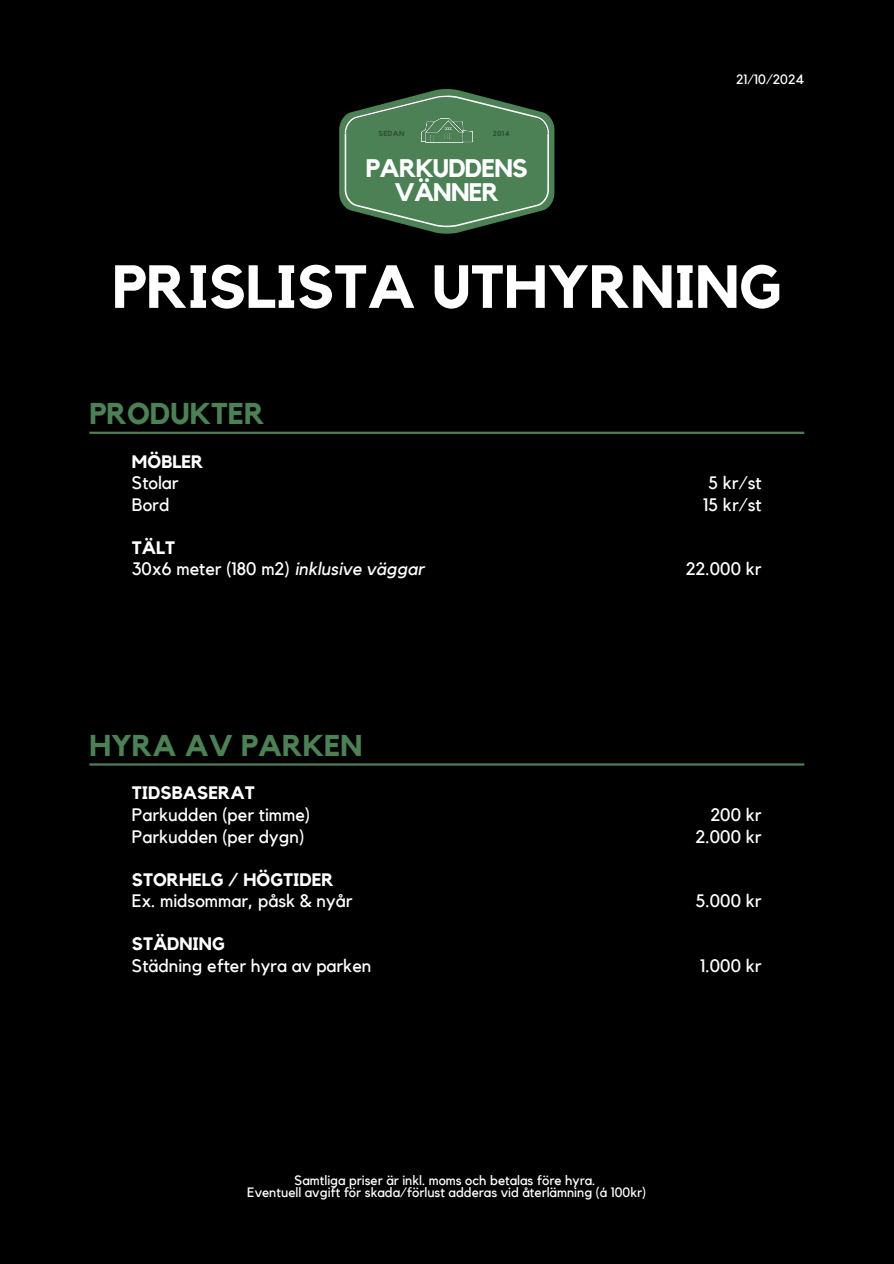
<style>
.page{position:relative;width:894px;height:1264px;background:#fff}
.page>*{position:absolute;margin:0;border:0;box-sizing:border-box;transform-origin:0 0}
.t1{font:700 60px "Kollektif";color:#fff}
.t2{font:700 30px "Kollektif";color:#4c8055}
.t3{font:700 25.35px/24.3px "Kollektif";letter-spacing:-.03em;color:#fff;text-align:center}
.t4{font:18px "Kollektif";color:#fff}
.t5{font:700 18px "Kollektif";color:#fff}
.t6{font:13.5px/12.3px "Kollektif";color:#fff;text-align:center}
.t7{font:700 7.35px "Kollektif";letter-spacing:.04em;color:#305136}
.s1{font-style:italic}
</style>
<div class="page">
<div style="left:0;top:0;width:893px;height:1263px;background:#000"></div>
<hr style="left:89px;top:431px;width:715px;height:3px;background:#4c8055">
<hr style="left:89px;top:763px;width:715px;height:2px;background:#4c8055">
<svg style="left:339px;top:89px;width:215px;height:145px"></svg>
<img style="left:421px;top:119px;width:51px;height:24px">
<h4 class="t7" style="left:378px;top:130px;width:27px">SEDAN</h4>
<p class="t7" style="left:492px;top:130px;width:19px">2014</p>
<h3 class="t3" style="left:366px;top:157px;width:163px">PARKUDDENS<br>VÄNNER</h3>
<h5 class="t6" style="left:735px;top:74px;width:70px">21/10/2024</h5>
<p class="t1" style="left:112px;top:259px;width:670px">PRISLISTA UTHYRNING</p>
<p class="t2" style="left:89px;top:400px;width:177px">PRODUKTER</p>
<h3 class="t5" style="left:132px;top:453px;width:73px">MÖBLER</h3>
<h1 class="t4" style="left:132px;top:474px;width:48px">Stolar</h1>
<h2 class="t4" style="left:132px;top:496px;width:39px">Bord</h2>
<h4 class="t5" style="left:132px;top:539px;width:45px">TÄLT</h4>
<h4 class="t4" style="left:132px;top:560px;width:294px">30x6 meter (180 m2) <span class="s1">inklusive väggar</span></h4>
<p class="t2" style="left:89px;top:731px;width:274px">HYRA AV PARKEN</p>
<h4 class="t5" style="left:132px;top:785px;width:124px">TIDSBASERAT</h4>
<h4 class="t4" style="left:132px;top:806px;width:180px">Parkudden (per timme)</h4>
<h4 class="t4" style="left:708px;top:474px;width:55px">5 kr/st</h4>
<h2 class="t4" style="left:703px;top:496px;width:60px">15 kr/st</h2>
<h3 class="t4" style="left:685px;top:560px;width:77px">22.000 kr</h3>
<h4 class="t4" style="left:710px;top:806px;width:53px">200 kr</h4>
<h4 class="t4" style="left:132px;top:828px;width:174px">Parkudden (per dygn)</h4>
<h3 class="t4" style="left:695px;top:828px;width:68px">2.000 kr</h3>
<h4 class="t5" style="left:132px;top:871px;width:203px">STORHELG / HÖGTIDER</h4>
<h3 class="t4" style="left:132px;top:892px;width:222px">Ex. midsommar, påsk &amp; nyår</h3>
<h4 class="t5" style="left:132px;top:935px;width:94px">STÄDNING</h4>
<h4 class="t4" style="left:132px;top:957px;width:241px">Städning efter hyra av parken</h4>
<h4 class="t4" style="left:695px;top:892px;width:67px">5.000 kr</h4>
<h3 class="t4" style="left:700px;top:957px;width:63px">1.000 kr</h3>
<h4 class="t6" style="left:247px;top:1174px;width:400px">Samtliga priser är inkl. moms och betalas före hyra.<br>Eventuell avgift för skada/förlust adderas vid återlämning (á 100kr)</h4>
</div>
